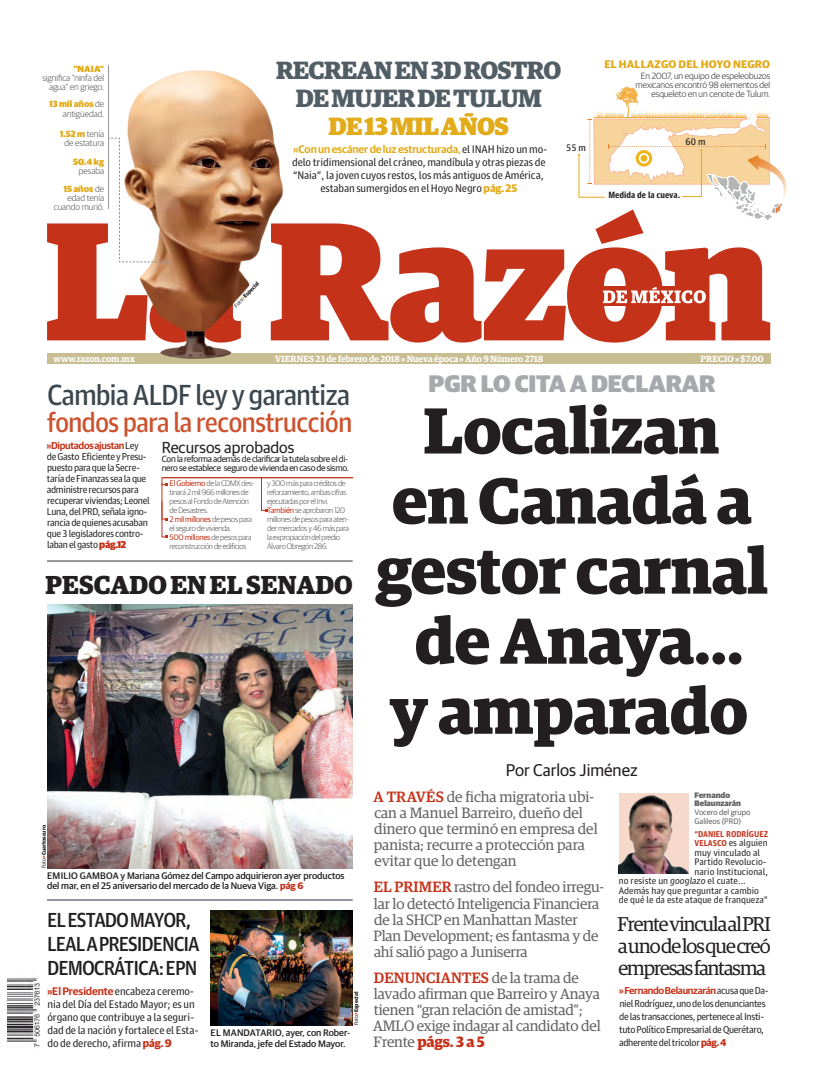
<style>
.page{position:relative;width:817px;height:1091px;background:#fff}
.page>*{position:absolute;margin:0;border:0;box-sizing:border-box;transform-origin:0 0}
.t1{font:700 65px/70px "Guardian Egyp";letter-spacing:-.005em;color:#231f20;text-align:center}
.t2{font:29.1px "Guardian Agate Sans 4 D";letter-spacing:-.04em;color:#3b464e}
.t3{font:28px "Guardian Agate Sans 4 D";letter-spacing:-.04em;color:#cd522e}
.t4{font:700 26px "Guardian Egyp";color:#231f20}
.t5{font:700 25px/28px "Guardian Egyp";letter-spacing:-.025em;color:#525e65;text-align:center}
.t6{font:900 25px "Guardian Egyp";letter-spacing:-.025em;color:#e2ab19}
.t7{font:900 24px "Guardian Sans";letter-spacing:-.005em;color:#a8a9ad}
.t8{font:500 20.3px/24px "Guardian Agate Sans D";letter-spacing:-.055em;color:#231f20}
.t9{font:20px/22px "Guardian Egyp";letter-spacing:-.05em;color:#231f20;text-align:justify}
.t10{font:17px "Guardian Sans";color:#231f20}
.t11{font:16px "Guardian Sans";color:#231f20}
.t12{font:15px/16px "Guardian Egyp";letter-spacing:-.01em;color:#636366}
.t13{font:11px/13px "Guardian Agate Sans 1";letter-spacing:-.01em;color:#231f20}
.t14{font:600 11px "Guardian Sans";letter-spacing:-.01em;color:#e2ab19}
.t15{font:700 11px "Guardian Sans";letter-spacing:.02em;color:#e2ab19}
.t16{font:10px/11px "Guardian Agate Sans 1";letter-spacing:-.035em;color:#231f20}
.t17{font:600 10px "Guardian Sans";letter-spacing:-.03em;color:#c5321a}
.t18{font:500 9.5px/10.5px "Guardian Sans";color:#231f20}
.t19{font:9.5px "Guardian Agate Sans 1";color:#231f20}
.t20{font:9.5px "Guardian Agate Sans 4 D";color:#231f20}
.t21{font:300 9px/9px "Guardian Sans";color:#4b4c4d;text-align:right}
.t22{font:9px/9px "Guardian Sans";letter-spacing:-.03em;color:#231f20}
.t23{font:300 9px/9px "Guardian Sans";color:#231f20;text-align:right}
.t24{font:600 9px "Guardian Egyp";letter-spacing:-.01em;color:#fff}
.t25{font:700 9px "Guardian Agate Sans 4 D";color:#231f20}
.t26{font:600 9px "Guardian Egyp";letter-spacing:.01em;color:#fff}
.t27{font:900 9px "Guardian Sans";letter-spacing:.02em;color:#e2ab19}
.t28{font:700 8.5px "Guardian Agate Sans 3 D";color:#c5321a}
.t29{font:300 8px/9px "Guardian Sans";letter-spacing:-.03em;color:#4b4c4d}
.t30{font:8px/9px "Guardian Sans";color:#636366}
.t31{font:900 8px/8px "Guardian Sans";color:#636366}
.t32{font:700 5.5px "Guardian Sans";color:#231f20}
.s1{font-weight:900;color:#e2ab19}
.s2{font-family:"Guardian Agate Sans 1";font-weight:400;color:#231f20}
.s3{font-family:"Guardian Sans";font-weight:700;color:#e2ab19}
.s4{font-weight:400}
.s5{color:#e2ab19}
.s6{font-family:"Guardian Sans";font-weight:900;color:#c5321a}
.s7{font-weight:400;color:#c5321a}
.s8{font-weight:500;color:#c5321a}
.s9{font-weight:700;color:#c5321a}
.s10{font-family:"Guardian Agate Sans 3 D";font-weight:700;font-size:8.5px;color:#c5321a}
.s11{font-style:italic}
.s12{color:#c5321a}
.s13{font-family:"Guardian Sans";font-weight:600;color:#c5321a}
.s14{font-family:"Guardian Sans";font-weight:700;color:#c5321a}
</style>
<div class="page">
<img style="left:7px;top:978px;width:33px;height:70px">
<svg style="left:47px;top:223px;width:723px;height:119px;fill:#c5321a"></svg>
<div style="left:586px;top:287px;width:123px;height:19px;background:#c5321a"></div>
<svg style="left:603px;top:286px;width:103px;height:17px"></svg>
<div style="left:47px;top:353px;width:723px;height:10px;background:#c8be91"></div>
<hr style="left:47px;top:560px;width:306px;height:2px;background:#939598">
<hr style="left:47px;top:898px;width:306px;height:2px;background:#939598">
<hr style="left:162px;top:477px;width:191px;height:1px;background:#c5321a">
<svg style="left:161px;top:477px;width:7px;height:61px"></svg>
<svg style="left:261px;top:478px;width:6px;height:33px"></svg>
<img style="left:210px;top:910px;width:143px;height:115px">
<img style="left:619px;top:793px;width:69px;height:80px">
<img style="left:47px;top:604px;width:306px;height:264px">
<img style="left:78px;top:70px;width:260px;height:294px">
<svg style="left:578px;top:86px;width:209px;height:138px"></svg>
<svg style="left:108px;top:137px;width:60px;height:126px"></svg>
<hr style="left:108px;top:65px;width:1px;height:144px;background:#939598">
<p class="t27" style="left:73px;top:62px;width:32px">“NAIA”</p>
<p class="t21" style="left:42px;top:73px;width:63px">significa “ninfa del agua” en griego.</p>
<p class="t21" style="left:49px;top:98px;width:56px;line-height:10px"><span class="s1">13 mil años</span> de antigüedad.</p>
<p class="t21" style="left:60px;top:128px;width:46px;text-align:center"><span class="s1">1.52 m</span> tenía de estatura</p>
<p class="t27" style="left:73px;top:155px;width:32px">50.4 kg</p>
<p class="t21" style="left:79px;top:166px;width:27px">pesaba</p>
<p class="t21" style="left:54px;top:184px;width:52px"><span class="s1">15 años</span> de edad tenía cuando murió.</p>
<h3 class="t5" style="left:276px;top:53px;width:287px">RECREAN EN 3D ROSTRO<br>DE MUJER DE TULUM</h3>
<h3 class="t6" style="left:328px;top:106px;width:182px">DE 13 MIL AÑOS</h3>
<p class="t14" style="left:293px;top:141px;width:256px">»Con un escáner de luz estructurada, <span class="s2">el INAH hizo un mo-</span></p>
<p class="t13" style="left:292px;top:154px;width:255px;text-align:center">delo tridimensional del cráneo, mandíbula y otras piezas de “Naia”, la jovencuyos restos, los más antiguos de América, estaban sumergidos en el Hoyo Negro <span class="s3">pág. 25</span></p>
<p class="t20" style="left:566px;top:141px;width:21px">55 m</p>
<p class="t15" style="left:604px;top:55px;width:167px">EL HALLAZGO DEL HOYO NEGRO</p>
<p class="t23" style="left:635px;top:70px;width:136px">En 2007, un equipo de espeleobuzos mexicanos encontró 98 elementos del esqueleto en un cenote de Tulum.</p>
<p class="t20" style="left:685px;top:135px;width:21px">60 m</p>
<p class="t25" style="left:608px;top:189px;width:73px">Medida de la cueva.</p>
<p class="t32" style="left:232px;top:303px;width:35px;rotate:-46deg"><span class="s4">Foto</span><span class="s5">&gt;</span>Especial</p>
<p class="t24" style="left:54px;top:352px;width:83px">www.razon.com.mx</p>
<p class="t24" style="left:275px;top:352px;width:269px">VIERNES 23 de febrero de 2018 » Nueva época » Año 9 Número 2718</p>
<p class="t26" style="left:700px;top:352px;width:64px">PRECIO » $7.00</p>
<h2 class="t2" style="left:47px;top:374px;width:305px">Cambia ALDF ley y garantiza</h2>
<h3 class="t3" style="left:47px;top:402px;width:307px">fondos para la reconstrucción</h3>
<p class="t17" style="left:47px;top:438px;width:94px">»Diputados ajustan <span class="s2">Ley</span></p>
<p class="t16" style="left:47px;top:450px;width:104px">de Gasto Eficiente y Presu&shy;puesto para que la Secre&shy;taría de Finanzas sea la que administre recursos para recuperar viviendas; Leonel<br>Luna, del PRD, señala igno&shy;rancia de quienes acusaban que 3 legisladores contro&shy;laban el gasto <span class="s6">pág.12</span></p>
<p class="t11" style="left:162px;top:436px;width:134px">Recursos aprobados</p>
<p class="t22" style="left:162px;top:453px;width:189px">Con la reforma además de clarificar la tutela sobre el di&shy;nero se establece seguro de vivienda en caso de sismo.</p>
<p class="t29" style="left:170px;top:478px;width:86px"><span class="s7">El Gobierno</span> de la CDMX des&shy;tinará 2 mil 966 millones de pesos al Fondo de Atención de Desastres.<br><span class="s7">2 mil millones</span> de pesos para el seguro de vivienda.<br><span class="s7">500 millones</span> de pesos para reconstrucción de edificios</p>
<p class="t29" style="left:267px;top:478px;width:83px">y 300 más para créditos de reforzamiento, ambas cifras ejecutadas por el Invi.<br><span class="s7">También</span> se aprobaron 120 millones de pesos para aten&shy;der mercados y 46 más para la expropiación del predio<br>Álvaro Obregón 286.</p>
<h3 class="t4" style="left:46px;top:565px;width:309px">PESCADO EN EL SENADO</h3>
<h3 class="t7" style="left:428px;top:365px;width:288px">PGR LO CITA A DECLARAR</h3>
<h1 class="t1" style="left:375px;top:389px;width:394px">Localizan<br>en Canadá a gestor carnal de Anaya...<br>y amparado</h1>
<p class="t10" style="left:506px;top:758px;width:133px">Por Carlos Jiménez</p>
<p class="t12" style="left:373px;top:788px;width:226px"><span class="s8">A TRAVÉS</span> de ficha migratoria ubi&shy;can a Manuel Barreiro, dueño del dinero que terminó en empresa del panista; recurre a protección para evitar que lo detengan</p>
<p class="t12" style="left:373px;top:878px;width:232px"><span class="s8">EL PRIMER</span> rastro del fondeo irregu&shy;lar lo detectó Inteligencia Financiera de la SHCP en Manhattan Master Plan Development; es fantasma y de ahí salió pago a Juniserra</p>
<p class="t12" style="left:373px;top:968px;width:229px"><span class="s8">DENUNCIANTES</span> de la trama de lavado afirman que Barreiro y Anaya tienen “gran relación de amistad”;<br>AMLO exige indagar al candidato del<br>Frente <span class="s9">págs. 3 a 5</span></p>
<p class="t31" style="left:694px;top:790px;width:48px">Fernando<br>Belaunzarán</p>
<p class="t30" style="left:694px;top:807px;width:57px">Vocero del grupo<br>Galileos (PRD)</p>
<p class="t28" style="left:694px;top:827px;width:75px">“DANIEL RODRÍGUEZ</p>
<p class="t19" style="left:694px;top:836px;width:75px"><span class="s10">VELASCO</span> es alguien</p>
<p class="t19" style="left:694px;top:845px;width:67px">muy vinculado al</p>
<p class="t19" style="left:694px;top:855px;width:74px">Partido Revolucio-</p>
<p class="t19" style="left:694px;top:864px;width:75px">nario Institucional,</p>
<p class="t19" style="left:619px;top:874px;width:129px">no resiste un <span class="s11">googlazo</span> el cuate...</p>
<p class="t19" style="left:619px;top:883px;width:142px">Además hay que preguntar a cambio</p>
<p class="t19" style="left:619px;top:893px;width:151px">de qué le da este ataque de franqueza”</p>
<p class="t32" style="left:40px;top:868px;width:45px;rotate:-90deg"><span class="s4">Foto</span><span class="s12">&gt;</span>Cuartoscuro</p>
<p class="t18" style="left:47px;top:869px;width:299px">EMILIO GAMBOA y Mariana Gómez del Campo adquirieron ayer productos del mar, en el 25 aniversario del mercado de la Nueva Viga. <span class="s9">pág 6</span></p>
<h3 class="t8" style="left:47px;top:906px;width:154px">EL ESTADO MAYOR,<br>LEAL A PRESIDENCIA<br>DEMOCRÁTICA: EPN</h3>
<h3 class="t9" style="left:617px;top:911px;width:155px">Frente vincula al PRI a uno de los que creó empresas fantasma</h3>
<p class="t13" style="left:47px;top:983px;width:153px"><span class="s13">»El Presidente</span> encabeza ceremo&shy;nia del Día del Estado Mayor; es un órgano que contribuye a la seguri&shy;dad de la nación y fortalece el Esta&shy;do de derecho, afirma <span class="s14">pág. 9</span></p>
<p class="t17" style="left:619px;top:982px;width:151px">»Fernando Belaunzarán <span class="s2">acusa que Da-</span></p>
<p class="t32" style="left:352px;top:1024px;width:35px;rotate:-90deg"><span class="s4">Foto</span><span class="s12">&gt;</span>Especial</p>
<p class="t16" style="left:619px;top:995px;width:148px;line-height:13px">niel Rodríguez, uno de los denunciantes de las transacciones, pertenece al Insti&shy;tuto Político Empresarial de Querétaro, adherente del tricolor <span class="s14">pág. 4</span></p>
<p class="t18" style="left:210px;top:1026px;width:141px">EL MANDATARIO, ayer, con Rober&shy;to Miranda, jefe del Estado Mayor.</p>
</div>
